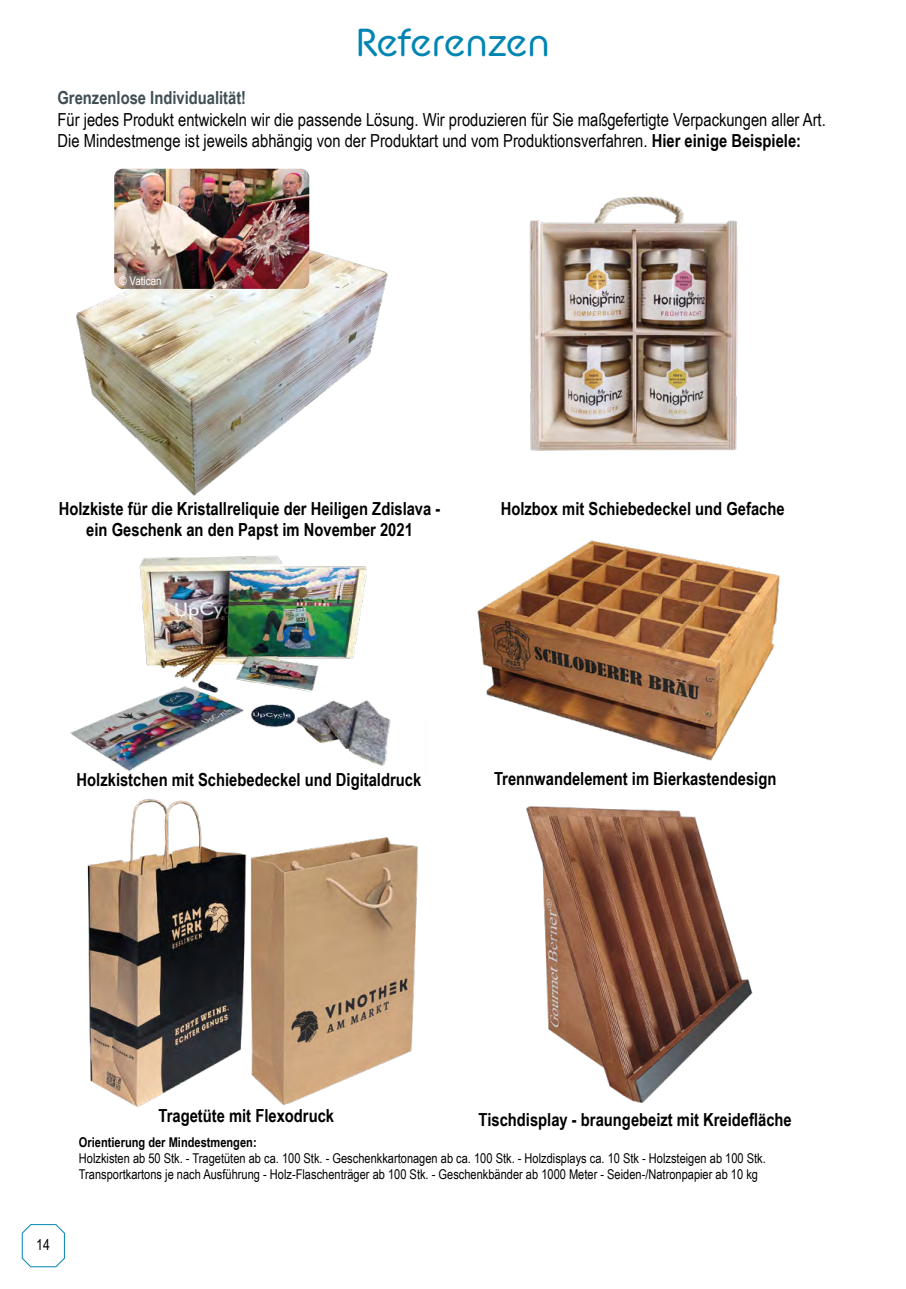
<style>
.page{position:relative;width:906px;height:1289px;background:#fff}
.page>*{position:absolute;margin:0;border:0;box-sizing:border-box;transform-origin:0 0}
.t1{font:39px "BC Alphapipe RB";letter-spacing:-.025em;color:#0085b3}
.t2{font:700 18px/21.6px "Arial Narrow";color:#000;text-align:center}
.t3{font:18px/21.6px "Arial Narrow";color:#000}
.t4{font:700 18px "Arial Narrow";color:#3f4e55}
.t5{font:15px "Arial Narrow";color:#000}
.t6{font:13.5px/16.2px "Arial Narrow";color:#000}
.t7{font:700 13.5px "Arial Narrow";color:#000}
.t8{font:12px "Arial Narrow";color:#fff}
.s1{font-weight:700}
</style>
<div class="page">
<img style="left:76px;top:204px;width:312px;height:292px">
<img style="left:477px;top:540px;width:303px;height:221px">
<img style="left:526px;top:806px;width:227px;height:297px">
<img style="left:529px;top:196px;width:209px;height:255px">
<img style="left:267px;top:837px;width:151px;height:269px">
<img style="left:87px;top:799px;width:180px;height:309px">
<img style="left:70px;top:555px;width:321px;height:217px">
<img style="left:114px;top:169px;width:195px;height:120px">
<svg style="left:22px;top:1224px;width:43px;height:43px"></svg>
<h1 class="t1" style="left:356px;top:18px;width:195px">Referenzen</h1>
<p class="t4" style="left:57px;top:84px;width:190px">Grenzenlose Individualität!</p>
<p class="t3" style="left:57px;top:108px;width:770px">Für jedes Produkt entwickeln wir die passende Lösung. Wir produzieren für Sie maßgefertigte Verpackungen aller Art.<br>Die Mindestmenge ist jeweils abhängig von der Produktart und vom Produktionsverfahren. <span class="s1">Hier einige Beispiele:</span></p>
<p class="t8" style="left:120px;top:271px;width:44px">© Vatican</p>
<p class="t2" style="left:59px;top:496px;width:383px">Holzkiste für die Kristallreliquie der Heiligen Zdislava - ein Geschenk an den Papst im November 2021</p>
<p class="t2" style="left:501px;top:496px;width:285px">Holzbox mit Schiebedeckel und Gefache</p>
<p class="t2" style="left:77px;top:767px;width:346px">Holzkistchen mit Schiebedeckel und Digitaldruck</p>
<p class="t2" style="left:494px;top:766px;width:284px">Trennwandelement im Bierkastendesign</p>
<p class="t5" style="left:36px;top:1233px;width:15px">14</p>
<p class="t2" style="left:158px;top:1104px;width:177px">Tragetüte mit Flexodruck</p>
<p class="t2" style="left:478px;top:1108px;width:315px">Tischdisplay - braungebeizt mit Kreidefläche</p>
<p class="t7" style="left:79px;top:1132px;width:179px">Orientierung der Mindestmengen:</p>
<p class="t6" style="left:79px;top:1149px;width:688px">Holzkisten ab 50 Stk. - Tragetüten ab ca. 100 Stk. - Geschenkkartonagen ab ca. 100 Stk. - Holzdisplays ca. 10 Stk - Holzsteigen ab 100 Stk.<br>Transportkartons je nach Ausführung - Holz-Flaschenträger ab 100 Stk. - Geschenkbänder ab 1000 Meter - Seiden-/Natronpapier ab 10 kg</p>
</div>
